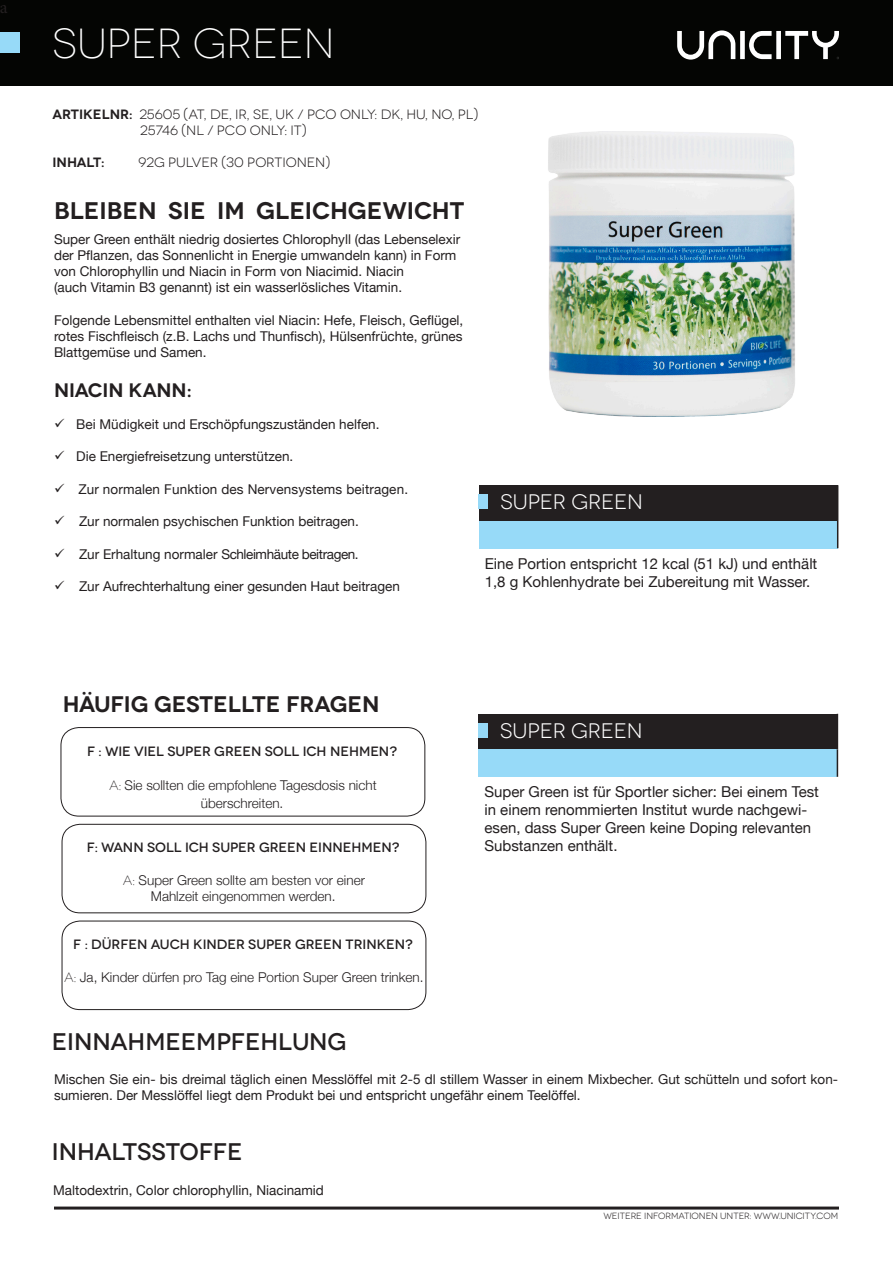
<style>
.page{position:relative;width:893px;height:1263px;background:#fff}
.page>*{position:absolute;margin:0;border:0;box-sizing:border-box;transform-origin:0 0}
.t1{font:300 42px "Novecentowide";color:#fff}
.t2{font:500 24px "Novecentowide";color:#231f20}
.t3{font:600 24px "Novecentowide";color:#231f20}
.t4{font:600 22.5px "Novecentowide";color:#231f20}
.t5{font:21px "Novecentowide";color:#fff}
.t6{font:600 19.5px "Novecentowide";letter-spacing:-.005em;color:#231f20}
.t7{font:18px "Minion Pro";color:#231f20}
.t8{font:15px/18px "Helvetica Neue";color:#231f20}
.t9{font:13.5px/16.2px "Helvetica Neue";color:#231f20}
.t10{font:300 13.5px "Helvetica Neue";color:#231f20}
.t11{font:500 13.5px "Novecentowide";color:#231f20}
.t12{font:13.5px/16.5px "Novecentowide";color:#231f20}
.t13{font:13.5px "Helvetica Neue";letter-spacing:-.03em;color:#231f20}
.t14{font:600 13.5px "Novecentowide";letter-spacing:-.015em;color:#231f20}
.t15{font:9px "Novecentowide";color:#231f20}
.s1{font-weight:600}
.s2{font-family:"Novecentowide"}
</style>
<div class="page">
<div style="left:0;top:0;width:892px;height:86px;background:#040503"></div>
<div style="left:0;top:32px;width:19px;height:20px;background:#97daf8"></div>
<svg style="left:677px;top:30px;width:162px;height:30px"></svg>
<div style="left:479px;top:485px;width:359px;height:36px;background:#231f20"></div>
<div style="left:479px;top:521px;width:359px;height:27px;background:#97daf8"></div>
<svg style="left:837px;top:521px;width:1px;height:27px"></svg>
<div style="left:479px;top:494px;width:9px;height:15px;background:#97daf8"></div>
<hr style="left:54px;top:1206px;width:785px;height:3px;background:#231f20">
<div style="left:61px;top:727px;width:364px;height:89px;border:1px solid #231f20;border-radius:18px"></div>
<div style="left:62px;top:824px;width:364px;height:89px;border:1px solid #231f20;border-radius:18px"></div>
<div style="left:62px;top:921px;width:364px;height:89px;border:1px solid #231f20;border-radius:18px"></div>
<div style="left:478px;top:714px;width:359px;height:35px;background:#231f20"></div>
<div style="left:478px;top:749px;width:359px;height:28px;background:#97daf8"></div>
<hr style="left:837px;top:714px;width:1px;height:35px;background:#231f20">
<svg style="left:837px;top:749px;width:1px;height:28px"></svg>
<div style="left:478px;top:723px;width:10px;height:15px;background:#97daf8"></div>
<img style="left:548px;top:132px;width:247px;height:285px">
<p class="t7" style="left:-1px;top:-5px;width:9px">a</p>
<p class="t1" style="left:53px;top:19px;width:284px">SUPER GREEN</p>
<p class="t12" style="left:140px;top:106px;width:339px;text-indent:-88px"><span class="s1">ARTIKELNR:</span> 25605 (AT, DE, IR, SE, UK / PCO ONLY: DK, HU, NO, PL)<br>25746 (NL / PCO ONLY: IT)</p>
<p class="t14" style="left:53px;top:154px;width:54px">INHALT:</p>
<p class="t12" style="left:138px;top:154px;width:193px">92G PULVER (30 PORTIONEN)</p>
<p class="t3" style="left:54px;top:196px;width:412px">BLEIBEN SIE IM GLEICHGEWICHT</p>
<p class="t9" style="left:54px;top:231px;width:408px">Super Green enthält niedrig dosiertes Chlorophyll (das Lebenselexir der Pflanzen, das Sonnenlicht in Energie umwandeln kann) in Form von Chlorophyllin und Niacin in Form von Niacimid. Niacin</p>
<p class="t9" style="left:54px;top:280px;width:350px">(auch Vitamin B3 genannt) ist ein wasserlösliches Vitamin.</p>
<p class="t9" style="left:54px;top:312px;width:411px;text-align:justify">Folgende Lebensmittel enthalten viel Niacin: Hefe, Fleisch, Geflügel, rotes Fischfleisch (z.B. Lachs und Thunfisch), Hülsenfrüchte, grünes Blattgemüse und Samen.</p>
<p class="t6" style="left:54px;top:378px;width:139px">NIACIN KANN:</p>
<p class="t9" style="left:54px;top:417px;width:327px">✓ Bei Müdigkeit und Erschöpfungszuständen helfen.</p>
<p class="t9" style="left:54px;top:449px;width:241px">✓ Die Energiefreisetzung unterstützen.</p>
<p class="t9" style="left:54px;top:482px;width:356px">✓ Zur normalen Funktion des Nervensystems beitragen.</p>
<p class="t9" style="left:54px;top:514px;width:306px">✓ Zur normalen psychischen Funktion beitragen.</p>
<p class="t13" style="left:54px;top:544px;width:306px">✓ Zur Erhaltung normaler Schleimhäute beitragen.</p>
<p class="t9" style="left:54px;top:579px;width:347px">✓ Zur Aufrechterhaltung einer gesunden Haut beitragen</p>
<p class="t5" style="left:500px;top:490px;width:144px">SUPER GREEN</p>
<p class="t8" style="left:485px;top:555px;width:334px">Eine Portion entspricht 12 kcal (51 kJ) und enthält<br>1,8 g Kohlenhydrate bei Zubereitung mit Wasser.</p>
<p class="t4" style="left:63px;top:691px;width:319px">HÄUFIG GESTELLTE FRAGEN</p>
<p class="t11" style="left:87px;top:743px;width:312px">F : WIE VIEL SUPER GREEN SOLL ICH NEHMEN?</p>
<p class="t10" style="left:109px;top:774px;width:269px"><span class="s2">A:</span> Sie sollten die empfohlene Tagesdosis nicht</p>
<p class="t10" style="left:201px;top:792px;width:84px">überschreiten.</p>
<p class="t11" style="left:87px;top:839px;width:314px">F: WANN SOLL ICH SUPER GREEN EINNEHMEN?</p>
<p class="t10" style="left:123px;top:869px;width:243px"><span class="s2">A:</span> Super Green sollte am besten vor einer</p>
<p class="t10" style="left:151px;top:885px;width:186px">Mahlzeit eingenommen werden.</p>
<p class="t11" style="left:73px;top:936px;width:341px">F : DÜRFEN AUCH KINDER SUPER GREEN TRINKEN?</p>
<p class="t10" style="left:64px;top:966px;width:361px"><span class="s2">A:</span> Ja, Kinder dürfen pro Tag eine Portion Super Green trinken.</p>
<p class="t2" style="left:52px;top:1027px;width:296px">EINNAHMEEMPFEHLUNG</p>
<p class="t5" style="left:500px;top:718px;width:144px">SUPER GREEN</p>
<p class="t8" style="left:484px;top:784px;width:336px">Super Green ist für Sportler sicher: Bei einem Test in einem renommierten Institut wurde nachgewi&shy;esen, dass Super Green keine Doping relevanten Substanzen enthält.</p>
<p class="t9" style="left:54px;top:1072px;width:786px">Mischen Sie ein- bis dreimal täglich einen Messlöffel mit 2-5 dl stillem Wasser in einem Mixbecher. Gut schütteln und sofort kon&shy;sumieren. Der Messlöffel liegt dem Produkt bei und entspricht ungefähr einem Teelöffel.</p>
<p class="t2" style="left:52px;top:1137px;width:192px">INHALTSSTOFFE</p>
<p class="t9" style="left:53px;top:1183px;width:272px">Maltodextrin, Color chlorophyllin, Niacinamid</p>
<p class="t15" style="left:603px;top:1211px;width:236px">WEITERE INFORMATIONEN UNTER: WWW.UNICITY.COM</p>
</div>
